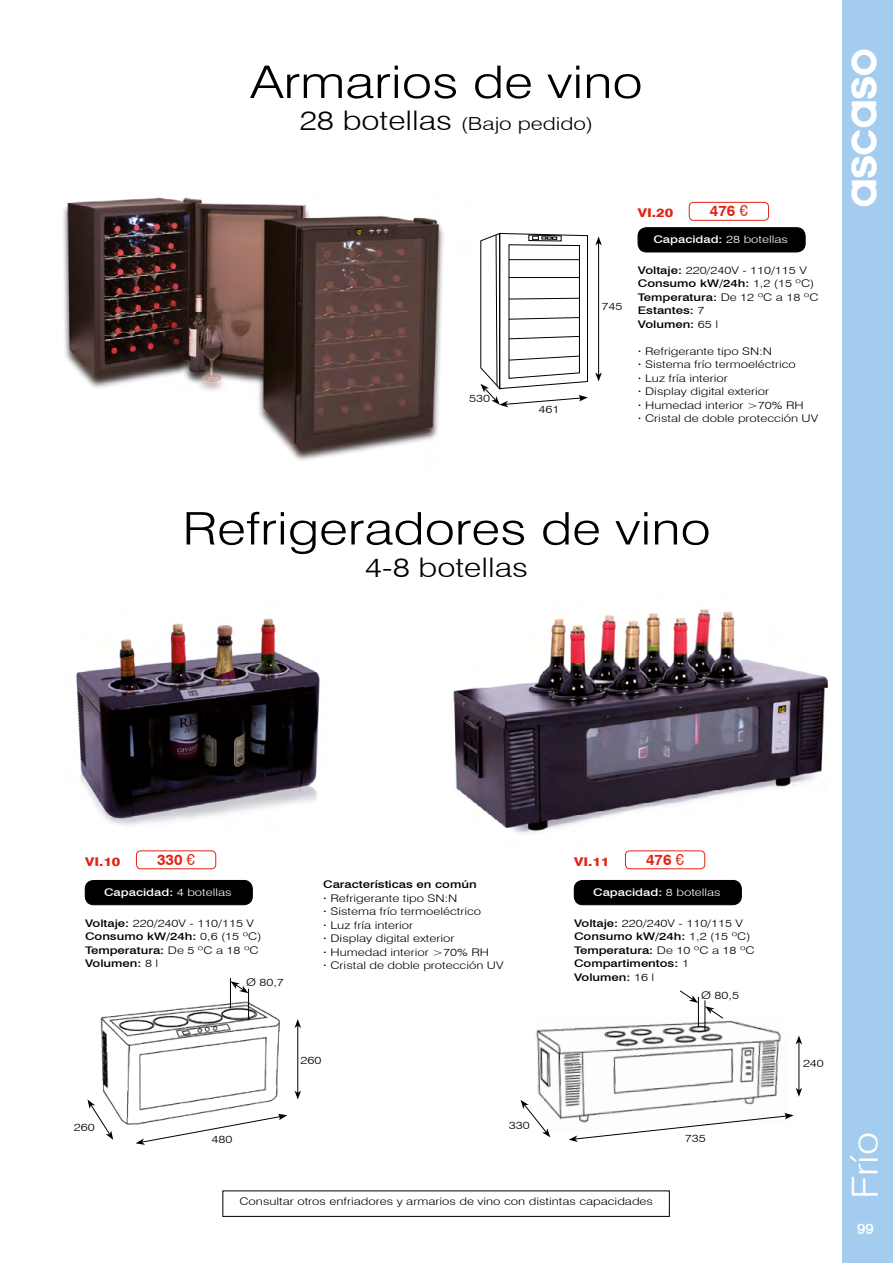
<style>
.page{position:relative;width:893px;height:1263px;background:#fff}
.page>*{position:absolute;margin:0;border:0;box-sizing:border-box;transform-origin:0 0}
.t1{font:300 45px "Swiss 721 BT";color:#000;scale:1.2 1}
.t2{font:36px "ASCAS Ologotype";letter-spacing:-.03em;color:#fff}
.t3{font:300 36px "Swiss 721 BT";color:#fff;scale:1.15 1}
.t4{font:300 27px "Swiss 721 BT";color:#000;scale:1.2 1}
.t5{font:300 18px "Swiss 721 BT";color:#000;scale:1.25 1}
.t6{font:700 15px "Swiss 721 BT";color:#e42313}
.t7{font:500 15px "Swiss 721 BT";color:#fff}
.t8{font:800 12px "Swiss 721 BT";color:#e42313;scale:1.2 1}
.t9{font:300 10.5px/13.5px "Swiss 721 BT";color:#000;scale:1.25 1}
.t10{font:500 10.5px/13.5px "Swiss 721 BT";color:#000;scale:1.25 1}
.t11{font:500 10.5px "Swiss 721 BT";color:#fff;scale:1.25 1}
.s1{font-size:27px}
.s2{font-weight:400}
.s3{font-weight:300}
.s4{font-weight:500}
</style>
<div class="page">
<div style="left:842px;top:0;width:51px;height:1263px;background:#a3ccee"></div>
<img style="left:63px;top:197px;width:381px;height:264px">
<img style="left:76px;top:618px;width:244px;height:208px">
<img style="left:453px;top:609px;width:375px;height:225px">
<div style="left:689px;top:202px;width:80px;height:19px;border:1px solid #e42313;border-radius:4px"></div>
<hr style="left:598px;top:243px;width:1px;height:132px;background:#000">
<svg style="left:595px;top:236px;width:7px;height:9px"></svg>
<svg style="left:595px;top:372px;width:7px;height:9px"></svg>
<svg style="left:480px;top:232px;width:108px;height:175px"></svg>
<div style="left:638px;top:228px;width:167px;height:24px;background:#000;border-radius:9px"></div>
<div style="left:638px;top:227px;width:167px;height:25px;border:1px solid #000;border-radius:9px"></div>
<img style="left:100px;top:994px;width:188px;height:131px">
<img style="left:535px;top:1017px;width:246px;height:103px">
<div style="left:136px;top:850px;width:80px;height:19px;border:1px solid #e42313;border-radius:4px"></div>
<div style="left:625px;top:850px;width:80px;height:19px;border:1px solid #e42313;border-radius:4px"></div>
<hr style="left:298px;top:1026px;width:1px;height:67px;background:#000">
<svg style="left:294px;top:1019px;width:7px;height:9px"></svg>
<svg style="left:294px;top:1090px;width:7px;height:9px"></svg>
<hr style="left:799px;top:1042px;width:1px;height:48px;background:#000">
<svg style="left:796px;top:1035px;width:6px;height:9px"></svg>
<svg style="left:796px;top:1088px;width:6px;height:9px"></svg>
<svg style="left:136px;top:1114px;width:151px;height:31px"></svg>
<svg style="left:569px;top:1113px;width:225px;height:29px"></svg>
<svg style="left:88px;top:1099px;width:25px;height:41px"></svg>
<svg style="left:231px;top:981px;width:17px;height:12px"></svg>
<svg style="left:680px;top:990px;width:18px;height:13px"></svg>
<svg style="left:706px;top:1006px;width:18px;height:13px"></svg>
<svg style="left:520px;top:1100px;width:30px;height:37px"></svg>
<div style="left:85px;top:880px;width:167px;height:25px;background:#000;border-radius:9px"></div>
<div style="left:85px;top:880px;width:168px;height:25px;border:1px solid #000;border-radius:9px"></div>
<div style="left:574px;top:880px;width:167px;height:25px;background:#000;border-radius:9px"></div>
<div style="left:574px;top:880px;width:167px;height:25px;border:1px solid #000;border-radius:9px"></div>
<hr style="left:230px;top:978px;width:1px;height:30px;background:#000">
<hr style="left:698px;top:997px;width:1px;height:30px;background:#000">
<hr style="left:248px;top:989px;width:1px;height:30px;background:#000">
<hr style="left:705px;top:1000px;width:1px;height:31px;background:#000">
<h1 class="t1" style="left:250px;top:55px;width:328px">Armarios de vino</h1>
<h3 class="t5" style="left:300px;top:113px;width:236px"><span class="s1">28 botellas</span> (Bajo pedido)</h3>
<p class="t8" style="left:638px;top:205px;width:31px">VI.20</p>
<h3 class="t6" style="left:710px;top:202px;width:40px">476 <span class="s2">€</span></h3>
<p class="t9" style="left:469px;top:392px;width:18px">530</p>
<p class="t9" style="left:539px;top:402px;width:18px">461</p>
<p class="t9" style="left:602px;top:300px;width:18px">745</p>
<p class="t11" style="left:653px;top:233px;width:109px">Capacidad: <span class="s3">28 botellas</span></p>
<p class="t10" style="left:638px;top:263px;width:146px">Voltaje: <span class="s3">220/240V - 110/115 V<br></span>Consumo kW/24h: <span class="s3">1,2 (15 ºC)<br></span>Temperatura: <span class="s3">De 12 ºC a 18 ºC<br></span>Estantes: <span class="s3">7<br></span>Volumen: <span class="s3">65 l</span></p>
<p class="t9" style="left:638px;top:344px;width:146px"><span class="s4">·</span> Refrigerante tipo SN:N<br><span class="s4">·</span> Sistema frío termoeléctrico<br><span class="s4">·</span> Luz fría interior<br><span class="s4">·</span> Display digital exterior<br><span class="s4">·</span> Humedad interior &gt;70% RH<br><span class="s4">·</span> Cristal de doble protección UV</p>
<h2 class="t2" style="left:844px;top:208px;width:162px;rotate:-90deg">ascaso</h2>
<h1 class="t1" style="left:182px;top:501px;width:442px">Refrigeradores de vino</h1>
<h3 class="t4" style="left:365px;top:551px;width:137px">4-8 botellas</h3>
<p class="t8" style="left:85px;top:854px;width:31px">VI.10</p>
<h3 class="t6" style="left:157px;top:850px;width:40px">330 <span class="s2">€</span></h3>
<p class="t8" style="left:574px;top:854px;width:31px">VI.11</p>
<h3 class="t6" style="left:646px;top:850px;width:40px">476 <span class="s2">€</span></h3>
<p class="t9" style="left:323px;top:878px;width:146px"><span class="s4">Características en común<br>·</span> Refrigerante tipo SN:N<br><span class="s4">·</span> Sistema frío termoeléctrico<br><span class="s4">·</span> Luz fría interior<br><span class="s4">·</span> Display digital exterior<br><span class="s4">·</span> Humedad interior &gt;70% RH<br><span class="s4">·</span> Cristal de doble protección UV</p>
<p class="t11" style="left:104px;top:886px;width:104px">Capacidad: <span class="s3">4 botellas</span></p>
<p class="t11" style="left:593px;top:886px;width:104px">Capacidad: <span class="s3">8 botellas</span></p>
<p class="t10" style="left:85px;top:916px;width:143px">Voltaje: <span class="s3">220/240V - 110/115 V<br></span>Consumo kW/24h: <span class="s3">0,6 (15 ºC)<br></span>Temperatura: <span class="s3">De 5 ºC a 18 ºC<br></span>Volumen: <span class="s3">8 l</span></p>
<p class="t10" style="left:574px;top:916px;width:146px">Voltaje: <span class="s3">220/240V - 110/115 V<br></span>Consumo kW/24h: <span class="s3">1,2 (15 ºC)<br></span>Temperatura: <span class="s3">De 10 ºC a 18 ºC<br></span>Compartimentos: <span class="s3">1<br></span>Volumen: <span class="s3">16 l</span></p>
<p class="t9" style="left:246px;top:975px;width:32px">Ø 80,7</p>
<p class="t9" style="left:701px;top:988px;width:32px">Ø 80,5</p>
<p class="t9" style="left:74px;top:1120px;width:18px">260</p>
<p class="t9" style="left:300px;top:1053px;width:18px">260</p>
<p class="t9" style="left:803px;top:1057px;width:18px">240</p>
<p class="t9" style="left:509px;top:1119px;width:18px">330</p>
<p class="t9" style="left:211px;top:1132px;width:18px">480</p>
<p class="t9" style="left:685px;top:1131px;width:18px">735</p>
<p class="t9" style="left:239px;top:1195px;width:332px">Consultar otros enfriadores y armarios de vino con distintas capacidades</p>
<h2 class="t3" style="left:843px;top:1199px;width:60px;rotate:-90deg">Frío</h2>
<h3 class="t7" style="left:857px;top:1219px;width:18px">99</h3>
</div>
